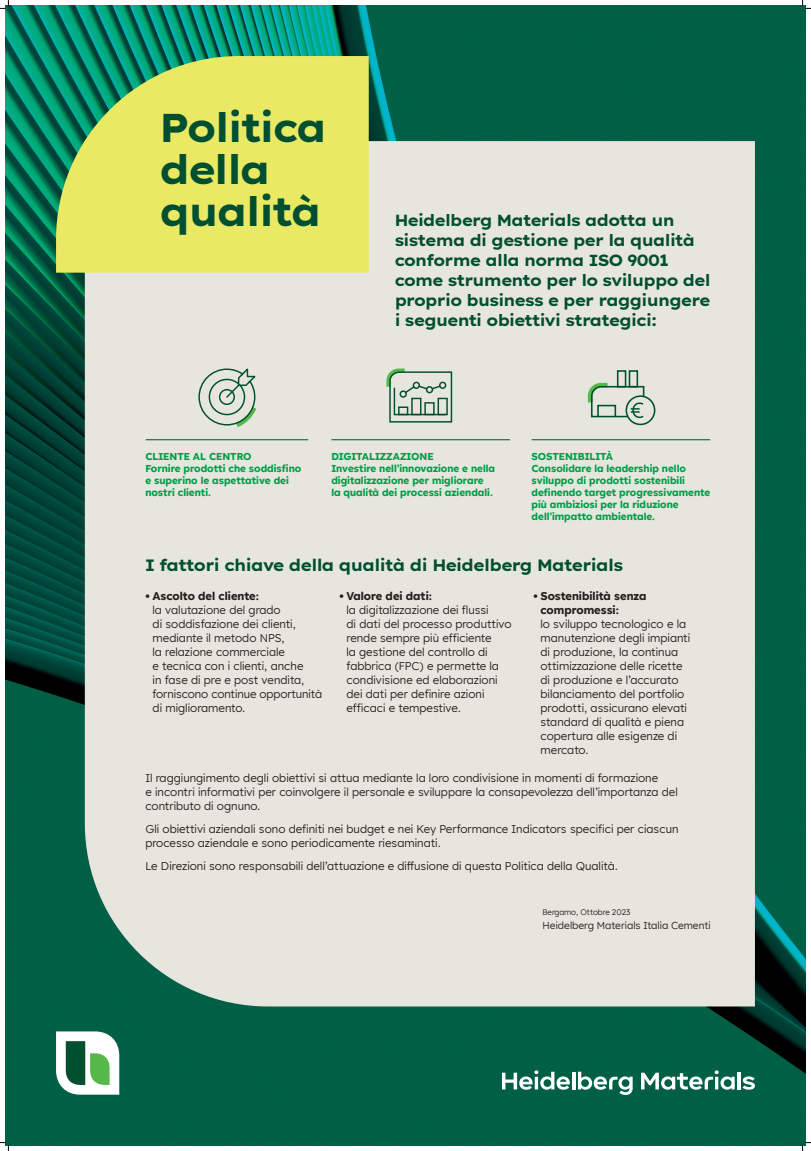
<style>
.page{position:relative;width:811px;height:1151px;background:#fff}
.page>*{position:absolute;margin:0;border:0;box-sizing:border-box;transform-origin:0 0}
.t1{font:700 40px/42px "Lexend Exa HM";color:#004f31}
.t2{font:700 16.4px "Lexend Exa HM";color:#004f2f}
.t3{font:700 16px/20px "Lexend Exa HM";color:#004f2f}
.t4{font:11.2px/14px "Lexend HM";color:#231f20}
.t5{font:700 11.2px/14px "Lexend HM";color:#231f20}
.t6{font:700 10px/12px "Lexend HM";color:#009d48}
.t7{font:10px "Lexend HM";color:#231f20}
.t8{font:8px "Lexend HM";letter-spacing:-.01em;color:#231f20}
</style>
<div class="page">
<img style="left:5px;top:5px;width:801px;height:1141px">
<div style="left:85px;top:141px;width:669px;height:865px;background:#e7e6de"></div>
<svg style="left:56px;top:56px;width:313px;height:217px;background:#d0dd64"></svg>
<hr style="left:331px;top:439px;width:179px;height:1px;background:#004f31">
<svg style="left:385px;top:366px;width:68px;height:57px;background:#b8c8ba"></svg>
<div style="left:399px;top:390px;width:8px;height:8px;border:1px solid #004f2f;border-radius:50%"></div>
<div style="left:412px;top:382px;width:8px;height:7px;border:1px solid #004f2f;border-radius:50%"></div>
<div style="left:426px;top:386px;width:7px;height:7px;border:1px solid #004f2f;border-radius:50%"></div>
<div style="left:439px;top:382px;width:7px;height:7px;border:1px solid #004f2f;border-radius:50%"></div>
<hr style="left:146px;top:439px;width:162px;height:1px;background:#004f31">
<svg style="left:199px;top:366px;width:61px;height:61px;background:#c1cec0"></svg>
<hr style="left:531px;top:439px;width:179px;height:1px;background:#004f31">
<div style="left:628px;top:370px;width:10px;height:17px;border:2px solid #004f2f"></div>
<div style="left:617px;top:370px;width:9px;height:17px;border:2px solid #004f2f"></div>
<div style="left:625px;top:395px;width:30px;height:30px;border:2px solid #004f2f;border-radius:50%"></div>
<svg style="left:585px;top:380px;width:60px;height:38px;background:#b6c8b7"></svg>
<svg style="left:56px;top:1031px;width:63px;height:63px"></svg>
<svg style="left:502px;top:1070px;width:67px;height:19px"></svg>
<hr style="left:572px;top:1071px;width:3px;height:18px;background:#fff">
<svg style="left:578px;top:1071px;width:54px;height:24px"></svg>
<svg style="left:641px;top:1070px;width:93px;height:19px"></svg>
<hr style="left:737px;top:1071px;width:3px;height:18px;background:#fff">
<svg style="left:742px;top:1076px;width:12px;height:13px"></svg>
<svg style="left:0;top:0;width:9px;height:9px"></svg>
<svg style="left:0;top:1142px;width:9px;height:9px"></svg>
<svg style="left:802px;top:0;width:8px;height:9px"></svg>
<svg style="left:802px;top:1142px;width:8px;height:9px"></svg>
<h1 class="t1" style="left:160px;top:104px;width:167px">Politica della qualità</h1>
<h3 class="t3" style="left:395px;top:209px;width:317px">Heidelberg Materials adotta un sistema di gestione per la qualità conforme alla norma ISO 9001 come strumento per lo sviluppo del proprio business e per raggiungere i seguenti obiettivi strategici:</h3>
<p class="t6" style="left:145px;top:450px;width:157px">CLIENTE AL CENTRO<br>Fornire prodotti che soddisfino e superino le aspettative dei nostri clienti.</p>
<p class="t6" style="left:531px;top:450px;width:180px">SOSTENIBILITÀ<br>Consolidare la leadership nello sviluppo di prodotti sostenibili definendo target progressivamente più ambiziosi per la riduzione dell’impatto ambientale.</p>
<p class="t6" style="left:331px;top:450px;width:165px">DIGITALIZZAZIONE<br>Investire nell’innovazione e nella digitalizzazione per migliorare la qualità dei processi aziendali.</p>
<h2 class="t2" style="left:145px;top:552px;width:479px">I fattori chiave della qualità di Heidelberg Materials</h2>
<p class="t5" style="left:145px;top:588px;width:115px">• Ascolto del cliente:</p>
<p class="t4" style="left:153px;top:602px;width:171px">la valutazione del grado<br>di soddisfazione dei clienti, mediante il metodo NPS,<br>la relazione commerciale<br>e tecnica con i clienti, anche<br>in fase di pre e post vendita, forniscono continue opportunità di miglioramento.</p>
<p class="t5" style="left:339px;top:588px;width:94px">• Valore dei dati:</p>
<p class="t4" style="left:346px;top:602px;width:167px">la digitalizzazione dei flussi<br>di dati del processo produttivo rende sempre più efficiente<br>la gestione del controllo di fabbrica (FPC) e permette la condivisione ed elaborazioni dei dati per definire azioni efficaci e tempestive.</p>
<p class="t5" style="left:540px;top:588px;width:107px;text-indent:-7px">• Sostenibilità senza compromessi:</p>
<p class="t4" style="left:540px;top:616px;width:151px">lo sviluppo tecnologico e la manutenzione degli impianti di produzione, la continua ottimizzazione delle ricette di produzione e l’accurato bilanciamento del portfolio prodotti, assicurano elevati standard di qualità e piena copertura alle esigenze di mercato.</p>
<p class="t4" style="left:145px;top:770px;width:534px">Il raggiungimento degli obiettivi si attua mediante la loro condivisione in momenti di formazione<br>e incontri informativi per coinvolgere il personale e sviluppare la consapevolezza dell’importanza del contributo di ognuno.</p>
<p class="t4" style="left:145px;top:821px;width:534px">Gli obiettivi aziendali sono definiti nei budget e nei Key Performance Indicators specifici per ciascun processo aziendale e sono periodicamente riesaminati.</p>
<p class="t4" style="left:145px;top:858px;width:474px">Le Direzioni sono responsabili dell’attuazione e diffusione di questa Politica della Qualità.</p>
<p class="t8" style="left:542px;top:906px;width:89px">Bergamo, Ottobre 2023</p>
<p class="t7" style="left:542px;top:918px;width:170px">Heidelberg Materials Italia Cementi</p>
</div>
